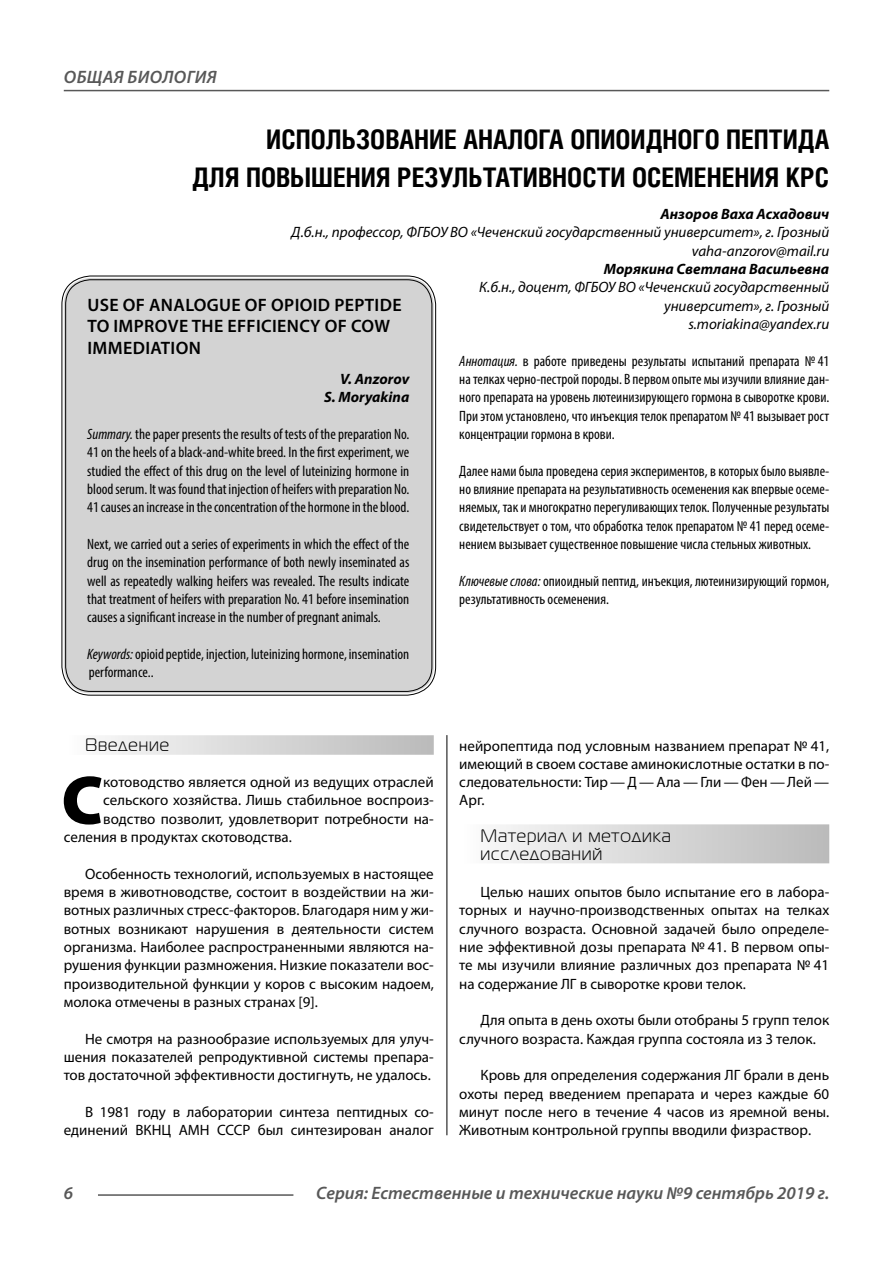
<style>
.page{position:relative;width:893px;height:1263px;background:#fff}
.page>*{position:absolute;margin:0;border:0;box-sizing:border-box;transform-origin:0 0}
.t1{font:900 69.3px "Myriad Pro";color:#000}
.t2{font:700 27px/37.5px "Helios Cond C";color:#000;text-align:right}
.t3{font:600 18px/21.6px "Myriad Pro";letter-spacing:.02em;color:#000}
.t4{font:italic 600 18px "Myriad Pro";color:#585858}
.t5{font:18px/18.3px "Magistral C";letter-spacing:.05em;color:#000}
.t6{font:italic 600 18px "Myriad Pro";letter-spacing:.02em;color:#585858}
.t7{font:15px/18.3px "Myriad Pro";color:#000;text-align:justify}
.t8{font:condensed 15px/18.3px "Myriad Pro";color:#000;text-align:justify}
.t9{font:italic 15px/18.3px "Myriad Pro";color:#000;text-align:right}
.t10{font:italic 700 15px/18.3px "Myriad Pro";color:#000;text-align:right}
.s1{font-style:italic}
</style>
<div class="page">
<hr style="left:446px;top:128px;width:1px;height:1007px;background:#000">
<div style="left:43px;top:0;width:786px;height:735px;background:#fff"></div>
<div style="left:64px;top:735px;width:370px;height:20px;background:linear-gradient(to right,#fcfcfc,#bababa)"></div>
<div style="left:459px;top:824px;width:370px;height:39px;background:linear-gradient(to right,#fcfcfc,#bababa)"></div>
<div style="left:64px;top:278px;width:370px;height:415px;background:#d3d3d3;border-radius:27px"></div>
<hr style="left:98px;top:1194px;width:195px;height:2px;background:#585858">
<hr style="left:64px;top:90px;width:765px;height:1px;background:#585858">
<p class="t6" style="left:64px;top:71px;width:154px">ОБЩАЯ БИОЛОГИЯ</p>
<h2 class="t2" style="left:192px;top:123px;width:639px">ИСПОЛЬЗОВАНИЕ АНАЛОГА ОПИОИДНОГО ПЕПТИДА<br>ДЛЯ ПОВЫШЕНИЯ РЕЗУЛЬТАТИВНОСТИ ОСЕМЕНЕНИЯ КРС</h2>
<p class="t10" style="left:660px;top:206px;width:170px">Анзоров Ваха Асхадович</p>
<p class="t9" style="left:292px;top:224px;width:539px">Д.б.н., профессор, ФГБОУ ВО «Чеченский государственный университет», г. Грозный vaha-anzorov@mail.ru</p>
<p class="t10" style="left:604px;top:261px;width:227px">Морякина Светлана Васильевна</p>
<p class="t9" style="left:479px;top:279px;width:351px">К.б.н., доцент, ФГБОУ ВО «Чеченский государственный университет», г. Грозный<br>s.moriakina@yandex.ru</p>
<p class="t8" style="left:459px;top:353px;width:372px"><span class="s1">Аннотация.</span> в работе приведены результаты испытаний препарата № 41 на телках черно-пестрой породы. В первом опыте мы изучили влияние дан&shy;ного препарата на уровень лютеинизирующего гормона в сыворотке крови.<br>При этом установлено, что инъекция телок препаратом № 41 вызывает рост концентрации гормона в крови.</p>
<p class="t8" style="left:459px;top:463px;width:371px">Далее нами была проведена серия экспериментов, в которых было выявле&shy;но влияние препарата на результативность осеменения как впервые осеме&shy;няемых, так и многократно перегуливающих телок. Полученные результаты свидетельствует о том, что обработка телок препаратом № 41 перед осеме&shy;нением вызывает существенное повышение числа стельных животных.</p>
<p class="t8" style="left:459px;top:573px;width:371px"><span class="s1">Ключевые слова:</span> опиоидный пептид, инъекция, лютеинизирующий гормон, результативность осеменения.</p>
<p class="t3" style="left:87px;top:295px;width:316px">USE OF ANALOGUE OF OPIOID PEPTIDE<br>TO IMPROVE THE EFFICIENCY OF COW<br>IMMEDIATION</p>
<p class="t10" style="left:324px;top:371px;width:87px">V. Anzorov<br>S. Moryakina</p>
<p class="t8" style="left:87px;top:426px;width:324px"><span class="s1">Summary.</span> the paper presents the results of tests of the preparation No.<br>41 on the heels of a black-and-white breed. In the first experiment, we studied the effect of this drug on the level of luteinizing hormone in blood serum. It was found that injection of heifers with preparation No.<br>41 causes an increase in the concentration of the hormone in the blood.</p>
<p class="t8" style="left:87px;top:536px;width:323px">Next, we carried out a series of experiments in which the effect of the drug on the insemination performance of both newly inseminated as well as repeatedly walking heifers was revealed. The results indicate that treatment of heifers with preparation No. 41 before insemination causes a significant increase in the number of pregnant animals.</p>
<p class="t8" style="left:87px;top:646px;width:323px"><span class="s1">Keywords:</span> opioid peptide, injection, luteinizing hormone, insemination performance..</p>
<p class="t5" style="left:85px;top:736px;width:86px">Введение</p>
<h1 class="t1" style="left:61px;top:774px;width:43px">С</h1>
<p class="t7" style="left:103px;top:774px;width:332px">котоводство является одной из ведущих отраслей</p>
<p class="t7" style="left:103px;top:792px;width:332px">сельского хозяйства. Лишь стабильное воспроиз-</p>
<p class="t7" style="left:103px;top:811px;width:332px">водство позволит, удовлетворит потребности на-</p>
<p class="t7" style="left:64px;top:829px;width:230px">селения в продуктах скотоводства.</p>
<p class="t7" style="left:64px;top:866px;width:371px;text-indent:21px">Особенность технологий, используемых в настоящее время в животноводстве, состоит в воздействии на жи&shy;вотных различных стресс-факторов. Благодаря ним у жи&shy;вотных возникают нарушения в деятельности систем организма. Наиболее распространенными являются на&shy;рушения функции размножения. Низкие показатели вос&shy;производительной функции у коров с высоким надоем, молока отмечены в разных странах [9].</p>
<p class="t7" style="left:64px;top:1031px;width:371px;text-indent:21px">Не смотря на разнообразие используемых для улуч&shy;шения показателей репродуктивной системы препара&shy;тов достаточной эффективности достигнуть, не удалось.</p>
<p class="t7" style="left:64px;top:1104px;width:371px;text-align:right">В 1981 году в лаборатории синтеза пептидных со&shy;единений ВКНЦ АМН СССР был синтезирован аналог</p>
<p class="t7" style="left:459px;top:738px;width:371px">нейропептида под условным названием препарат № 41, имеющий в своем составе аминокислотные остатки в по&shy;следовательности: Тир—Д—Ала—Гли—Фен—Лей— Арг.</p>
<p class="t5" style="left:480px;top:828px;width:192px">Материал и методика исследований</p>
<p class="t7" style="left:459px;top:884px;width:371px;text-indent:21px">Целью наших опытов было испытание его в лабора&shy;торных и научно-производственных опытах на телках случного возраста. Основной задачей было определе&shy;ние эффективной дозы препарата № 41. В первом опы&shy;те мы изучили влияние различных доз препарата № 41 на содержание ЛГ в сыворотке крови телок.</p>
<p class="t7" style="left:459px;top:1012px;width:371px;text-indent:21px">Для опыта в день охоты были отобраны 5 групп телок случного возраста. Каждая группа состояла из 3 телок.</p>
<p class="t7" style="left:459px;top:1067px;width:371px;text-indent:21px">Кровь для определения содержания ЛГ брали в день охоты перед введением препарата и через каждые 60 минут после него в течение 4 часов из яремной вены.<br>Животным контрольной группы вводили физраствор.</p>
<p class="t4" style="left:64px;top:1186px;width:11px">6</p>
<p class="t4" style="left:316px;top:1186px;width:514px">Серия: Естественные и технические науки №9 сентябрь 2019 г.</p>
</div>
